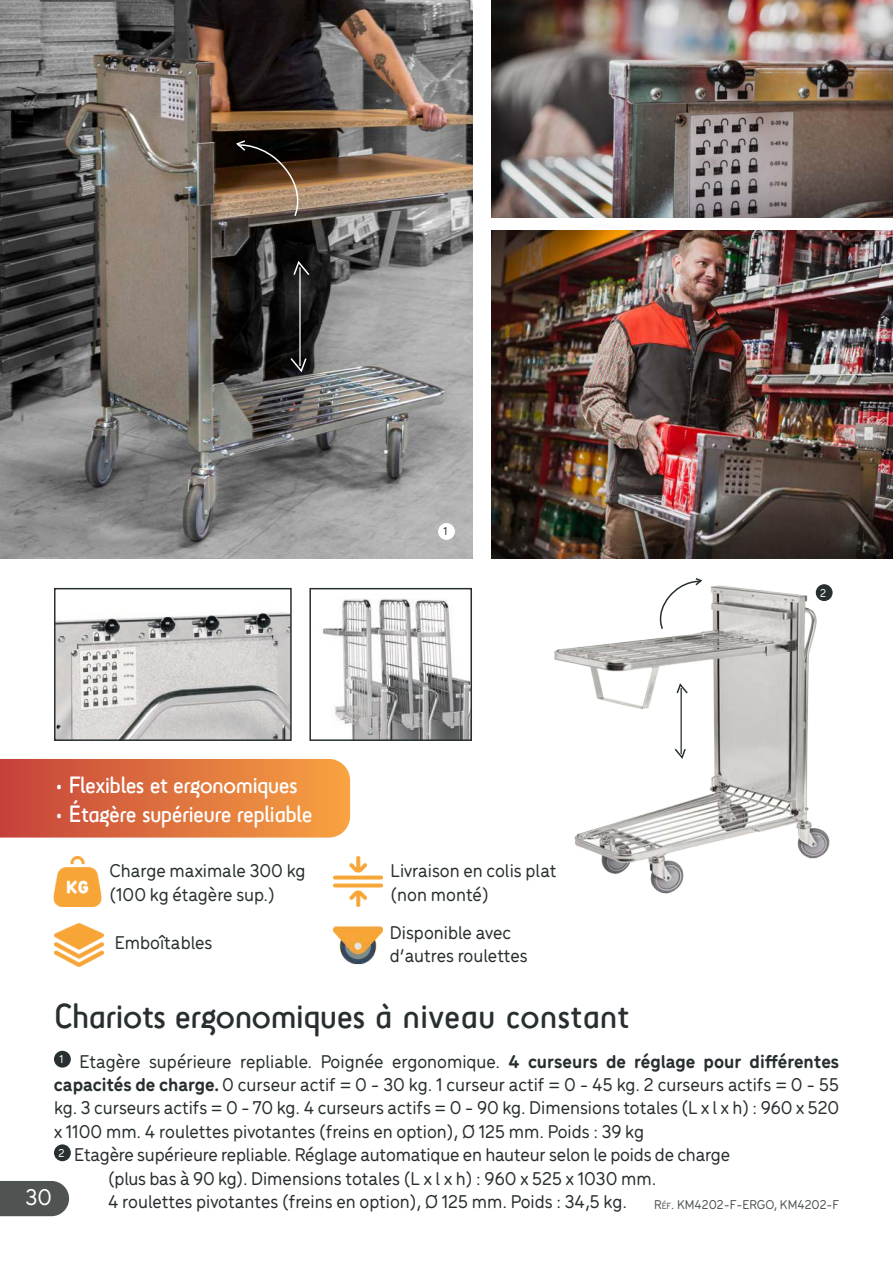
<style>
.page{position:relative;width:893px;height:1263px;background:#fff}
.page>*{position:absolute;margin:0;border:0;box-sizing:border-box;transform-origin:0 0}
.t1{font:36px "Sci Fly Sans";letter-spacing:-.02em;color:#282f30}
.t2{font:24px "Sci Fly Sans";letter-spacing:-.03em;color:#fff}
.t3{font:500 24px "Menco";color:#fff}
.t4{font:500 19.5px/23.4px "Menco";color:#282f30}
.t5{font:500 13.5px "Menco";color:#4f5453}
.t6{font:500 12px "Menco";color:#282f30}
.t7{font:500 12px "Menco";color:#fff}
.s1{font-weight:700}
.s2{font-size:9.45px}
</style>
<div class="page">
<img style="left:0;top:0;width:472px;height:558px">
<img style="left:554px;top:584px;width:279px;height:310px">
<img style="left:57px;top:611px;width:232px;height:127px">
<div style="left:54px;top:588px;width:238px;height:153px;border:2px solid #282f30"></div>
<img style="left:491px;top:231px;width:402px;height:327px">
<img style="left:323px;top:599px;width:146px;height:139px">
<div style="left:309px;top:588px;width:163px;height:153px;border:2px solid #282f30"></div>
<div style="left:54px;top:1051px;width:17px;height:16px;background:#282f30;border-radius:50%"></div>
<div style="left:54px;top:1144px;width:17px;height:17px;background:#282f30;border-radius:50%"></div>
<img style="left:491px;top:0;width:402px;height:218px">
<div style="left:438px;top:523px;width:17px;height:17px;background:#fff;border-radius:50%"></div>
<div style="left:816px;top:584px;width:17px;height:17px;background:#282f30;border-radius:50%"></div>
<svg style="left:0;top:759px;width:350px;height:78px;background:#de723f"></svg>
<svg style="left:655px;top:578px;width:49px;height:52px"></svg>
<hr style="left:680px;top:688px;width:2px;height:66px;background:#282f30">
<svg style="left:675px;top:682px;width:14px;height:13px"></svg>
<svg style="left:673px;top:747px;width:14px;height:13px"></svg>
<svg style="left:235px;top:139px;width:71px;height:78px;background:#614c39"></svg>
<hr style="left:299px;top:267px;width:2px;height:99px;background:#fff">
<svg style="left:292px;top:259px;width:19px;height:18px"></svg>
<svg style="left:289px;top:356px;width:19px;height:18px"></svg>
<img style="left:53px;top:857px;width:49px;height:49px">
<img style="left:333px;top:926px;width:50px;height:39px">
<img style="left:333px;top:857px;width:50px;height:49px">
<img style="left:54px;top:923px;width:50px;height:44px">
<div style="left:0;top:1181px;width:69px;height:35px;background:#4f5453"></div>
<p class="t6" style="left:444px;top:523px;width:5px">1</p>
<p class="t2" style="left:55px;top:771px;width:244px">• Flexibles et ergonomiques</p>
<p class="t2" style="left:55px;top:800px;width:259px">• Étagère supérieure repliable</p>
<p class="t4" style="left:109px;top:858px;width:198px">Charge maximale 300 kg (100 kg étagère sup.)</p>
<p class="t4" style="left:115px;top:930px;width:99px">Emboîtables</p>
<p class="t4" style="left:391px;top:858px;width:167px">Livraison en colis plat (non monté)</p>
<p class="t4" style="left:390px;top:919px;width:139px">Disponible avec d’autres roulettes</p>
<p class="t7" style="left:820px;top:584px;width:8px">2</p>
<h1 class="t1" style="left:54px;top:995px;width:577px">Chariots ergonomiques à niveau constant</h1>
<p class="t4" style="left:60px;top:1048px;width:781px"><sup>1</sup> Etagère supérieure repliable. Poignée ergonomique. <span class="s1">4 curseurs de réglage pour différentes</span></p>
<p class="t4" style="left:54px;top:1072px;width:787px"><span class="s1">capacités de charge.</span>0 curseur actif = 0 - 30 kg. 1 curseur actif = 0 - 45 kg. 2 curseurs actifs = 0 - 55</p>
<p class="t4" style="left:54px;top:1095px;width:787px">kg. 3 curseurs actifs = 0 - 70 kg. 4 curseurs actifs = 0 - 90 kg. Dimensions totales (L x l x h) : 960 x 520</p>
<p class="t4" style="left:54px;top:1118px;width:592px">x 1100 mm. 4 roulettes pivotantes (freins en option), Ø 125 mm. Poids : 39 kg</p>
<p class="t4" style="left:58px;top:1142px;width:673px"><sup>2</sup> Etagère supérieure repliable. Réglage automatique en hauteur selon le poids de charge</p>
<p class="t4" style="left:108px;top:1165px;width:550px">(plus bas à 90 kg). Dimensions totales (L x l x h) : 960 x 525 x 1030 mm.</p>
<p class="t4" style="left:108px;top:1189px;width:520px">4 roulettes pivotantes (freins en option), Ø 125 mm. Poids : 34,5 kg.</p>
<p class="t3" style="left:25px;top:1180px;width:28px">30</p>
<p class="t5" style="left:654px;top:1195px;width:185px">R<span class="s2">éf</span>. KM4202-F-ERGO, KM4202-F</p>
</div>
